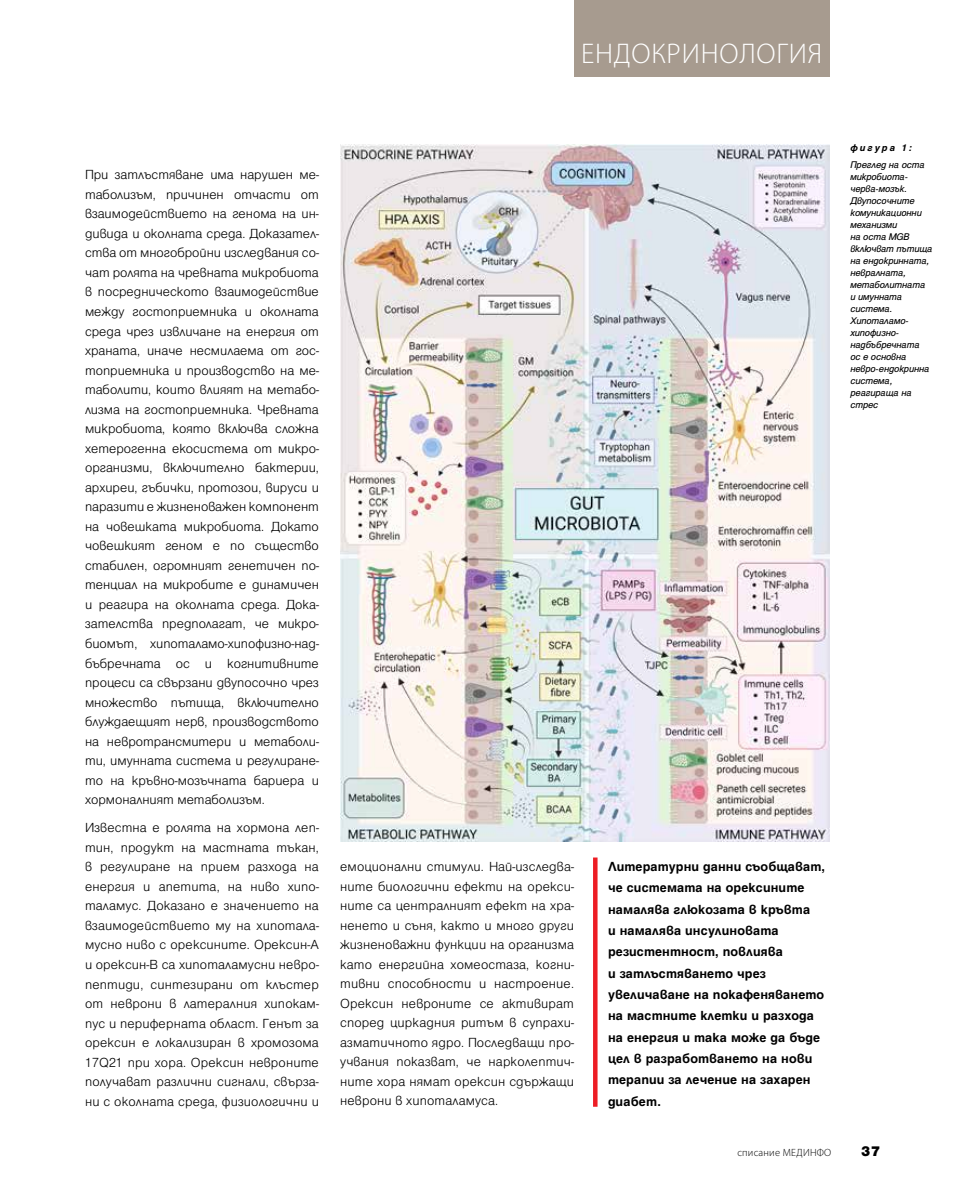
<style>
.page{position:relative;width:978px;height:1191px;background:#fff}
.page>*{position:absolute;margin:0;border:0;box-sizing:border-box;transform-origin:0 0}
.t1{font:300 28.5px "Myriad Pro";letter-spacing:.03em;color:#fff}
.t2{font:900 15px "Helen Pro";color:#000}
.t3{font:300 14.25px/19.5px "Helen Pro";letter-spacing:.01em;color:#000;text-align:justify}
.t4{font:700 14.25px/21.3px "Helen Pro";letter-spacing:.01em;color:#000}
.t5{font:italic 10.5px/12px "Helen Pro";letter-spacing:-.01em;color:#000}
.t6{font:300 10.5px "Myriad Pro";letter-spacing:.02em;color:#000}
.t7{font:italic 700 10.5px "Helen Pro";letter-spacing:.2em;color:#000}
</style>
<div class="page">
<img style="left:340px;top:145px;width:489px;height:696px">
<div style="left:593px;top:857px;width:5px;height:249px;background:#ed1d24"></div>
<div style="left:574px;top:0;width:255px;height:77px;background:#a79b8f"></div>
<h1 class="t1" style="left:581px;top:36px;width:243px">ЕНДОКРИНОЛОГИЯ</h1>
<p class="t3" style="left:85px;top:165px;width:235px">При затлъстяване има нарушен ме&shy;таболизъм, причинен отчасти от взаимодействието на генома на ин&shy;дивида и околната среда. Доказател&shy;ства от многобройни изследвания со&shy;чат ролята на чревната микробиота в посредническото взаимодействие между гостоприемника и околната среда чрез извличане на енергия от храната, иначе несмилаема от гос&shy;топриемника и производство на ме&shy;таболити, които влияят на метабо&shy;лизма на гостоприемника. Чревната микробиота, която включва сложна хетерогенна екосистема от микро&shy;организми, включително бактерии, архиреи, гъбички, протозои, вируси и паразити е жизненоважен компонент на човешката микробиота. Докато човешкият геном е по същество стабилен, огромният генетичен по&shy;тенциал на микробите е динамичен и реагира на околната среда. Дока&shy;зателства предполагат, че микро&shy;биомът, хипоталамо-хипофизно-над&shy;бъбречната ос и когнитивните процеси са свързани двупосочно чрез множество пътища, включително блуждаещият нерв, производството на невротрансмитери и метаболи&shy;ти, имунната система и регулиране&shy;то на кръвно-мозъчната бариера и хормоналният метаболизъм.</p>
<p class="t3" style="left:85px;top:818px;width:235px">Известна е ролята на хормона леп&shy;тин, продукт на мастната тъкан, в регулиране на прием разхода на енергия и апетита, на ниво хипо&shy;таламус. Доказано е значението на взаимодействието му на хипотала&shy;мусно ниво с орексините. Орексин-А и орексин-В са хипоталамусни невро&shy;пептиди, синтезирани от клъстер от неврони в латералния хипокам&shy;пус и периферната област. Генът за орексин е локализиран в хромозома 17Q21 при хора. Орексин невроните получават различни сигнали, свърза&shy;ни с околната среда, физиологични и</p>
<p class="t7" style="left:850px;top:142px;width:65px">фигура 1:</p>
<p class="t5" style="left:850px;top:158px;width:84px">Преглед на оста микробиота&shy;черва-мозък.<br>Двупосочните комуникационни механизми<br>на оста MGB включват пътища на ендокринната, невралната, метаболитната и имунната система.<br>Хипоталамо&shy;хипофизно&shy;надбъбречната<br>ос е основна невро-ендокринна система, реагираща на стрес</p>
<p class="t3" style="left:340px;top:857px;width:235px">емоционални стимули. Най-изследва&shy;ните биологични ефекти на орекси&shy;ните са централният ефект на хра&shy;ненето и съня, както и много други жизненоважни функции на организма като енергийна хомеостаза, когни&shy;тивни способности и настроение.<br>Орексин невроните се активират според циркадния ритъм в супрахи&shy;азматичното ядро. Последващи про&shy;учвания показват, че нарколептич&shy;ните хора нямат орексин сдържащи неврони в хипоталамуса.</p>
<p class="t4" style="left:608px;top:856px;width:219px">Литературни данни съобщават, че системата на орексините намалява глюкозата в кръвта<br>и намалява инсулиновата резистентност, повлиява<br>и затлъстяването чрез увеличаване на покафеняването на мастните клетки и разхода на енергия и така може да бъде цел в разработването на нови терапии за лечение на захарен диабет.</p>
<p class="t6" style="left:737px;top:1146px;width:95px">списание МЕДИНФО</p>
<p class="t2" style="left:861px;top:1142px;width:21px">37</p>
</div>
